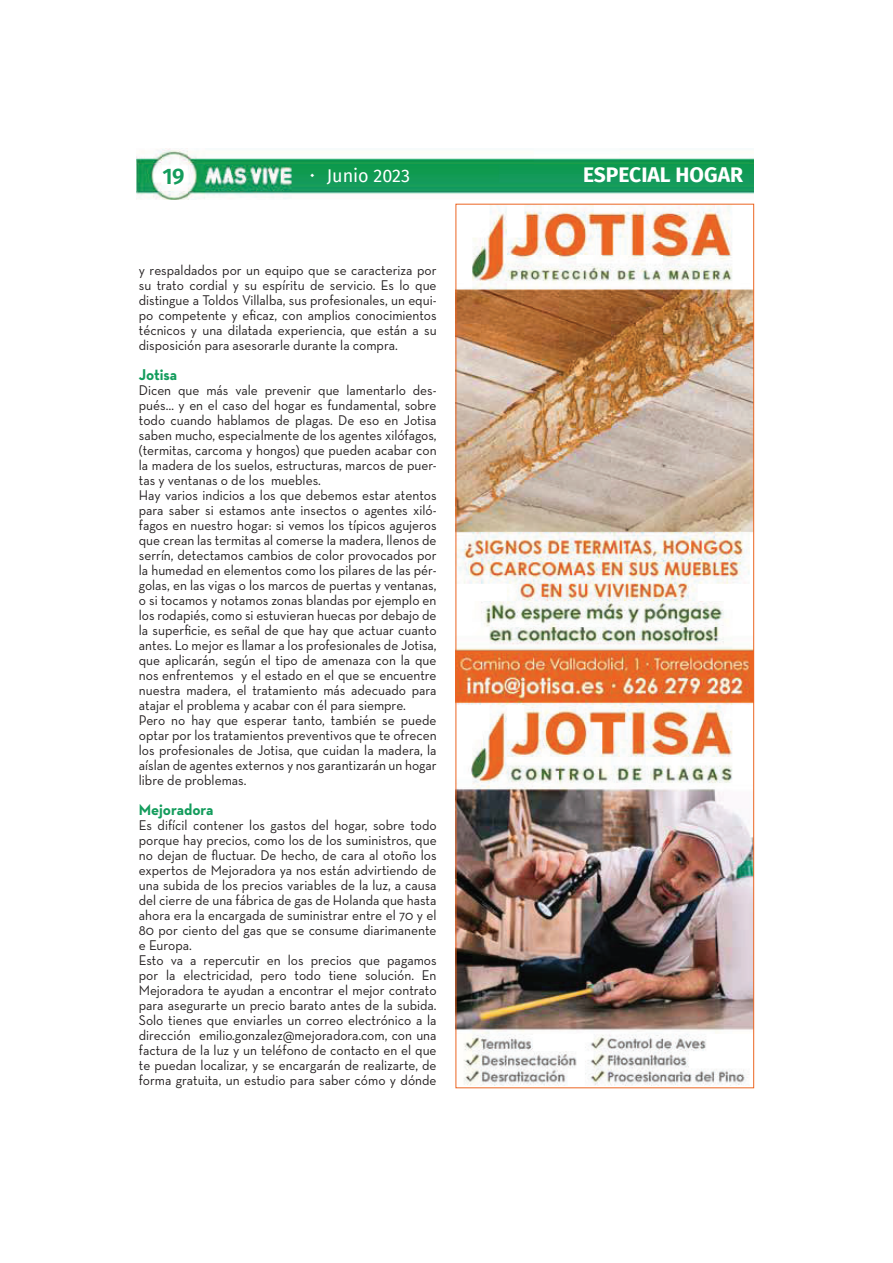
<style>
.page{position:relative;width:893px;height:1263px;background:#fff}
.page>*{position:absolute;margin:0;border:0;box-sizing:border-box;transform-origin:0 0}
.t1{font:27px "Fedra Sans Pro";color:#fff}
.t2{font:600 22.5px "Fira Sans";color:#139c5c}
.t3{font:700 21px "Fira Sans";color:#fff}
.t4{font:18px "Fira Sans";color:#fff}
.t5{font:700 15.9px "Neutra Text";color:#139c5c;scale:.94 1}
.t6{font:14.25px/15px "Neutra Text";color:#231f20;scale:.94 1}
</style>
<div class="page">
<img style="left:457px;top:206px;width:295px;height:880px">
<img style="left:137px;top:148px;width:617px;height:52px">
<h2 class="t2" style="left:162px;top:163px;width:24px">19</h2>
<p class="t4" style="left:327px;top:165px;width:85px">Junio 2023</p>
<h3 class="t3" style="left:583px;top:162px;width:161px">ESPECIAL HOGAR</h3>
<h1 class="t1" style="left:309px;top:164px;width:7px">·</h1>
<p class="t6" style="left:139px;top:264px;width:318px;text-align:justify">y respaldados por un equipo que se caracteriza por su trato cordial y su espíritu de servicio. Es lo que distingue a Toldos Villalba, sus profesionales, un equi&shy;po competente y eficaz, con amplios conocimientos técnicos y una dilatada experiencia, que están a su disposición para asesorarle durante la compra.</p>
<p class="t5" style="left:139px;top:368px;width:42px">Jotisa</p>
<p class="t6" style="left:139px;top:384px;width:318px">Dicen que más vale prevenir que lamentarlo des&shy;pués… y en el caso del hogar es fundamental, sobre todo cuando hablamos de plagas. De eso en Jotisa saben mucho, especialmente de los agentes xilófagos, (termitas, carcoma y hongos) que pueden acabar con la madera de los suelos, estructuras, marcos de puer&shy;tas y ventanas o de los muebles.<br>Hay varios indicios a los que debemos estar atentos para saber si estamos ante insectos o agentes xiló&shy;fagos en nuestro hogar: si vemos los típicos agujeros que crean las termitas al comerse la madera, llenos de serrín, detectamos cambios de color provocados por la humedad en elementos como los pilares de las pér&shy;golas, en las vigas o los marcos de puertas y ventanas, o si tocamos y notamos zonas blandas por ejemplo en los rodapiés, como si estuvieran huecas por debajo de la superficie, es señal de que hay que actuar cuanto antes. Lo mejor es llamar a los profesionales de Jotisa, que aplicarán, según el tipo de amenaza con la que nos enfrentemos y el estado en el que se encuentre nuestra madera, el tratamiento más adecuado para atajar el problema y acabar con él para siempre.<br>Pero no hay que esperar tanto, también se puede optar por los tratamientos preventivos que te ofrecen los profesionales de Jotisa, que cuidan la madera, la aíslan de agentes externos y nos garantizarán un hogar libre de problemas.</p>
<p class="t5" style="left:139px;top:803px;width:81px">Mejoradora</p>
<p class="t6" style="left:139px;top:819px;width:318px">Es difícil contener los gastos del hogar, sobre todo porque hay precios, como los de los suministros, que no dejan de fluctuar. De hecho, de cara al otoño los expertos de Mejoradora ya nos están advirtiendo de una subida de los precios variables de la luz, a causa del cierre de una fábrica de gas de Holanda que hasta ahora era la encargada de suministrar entre el 70 y el 80 por ciento del gas que se consume diarimanente e Europa.<br>Esto va a repercutir en los precios que pagamos por la electricidad, pero todo tiene solución. En Mejoradora te ayudan a encontrar el mejor contrato para asegurarte un precio barato antes de la subida.<br>Solo tienes que enviarles un correo electrónico a la dirección emilio.gonzalez@mejoradora.com, con una factura de la luz y un teléfono de contacto en el que te puedan localizar, y se encargarán de realizarte, de forma gratuita, un estudio para saber cómo y dónde</p>
</div>
